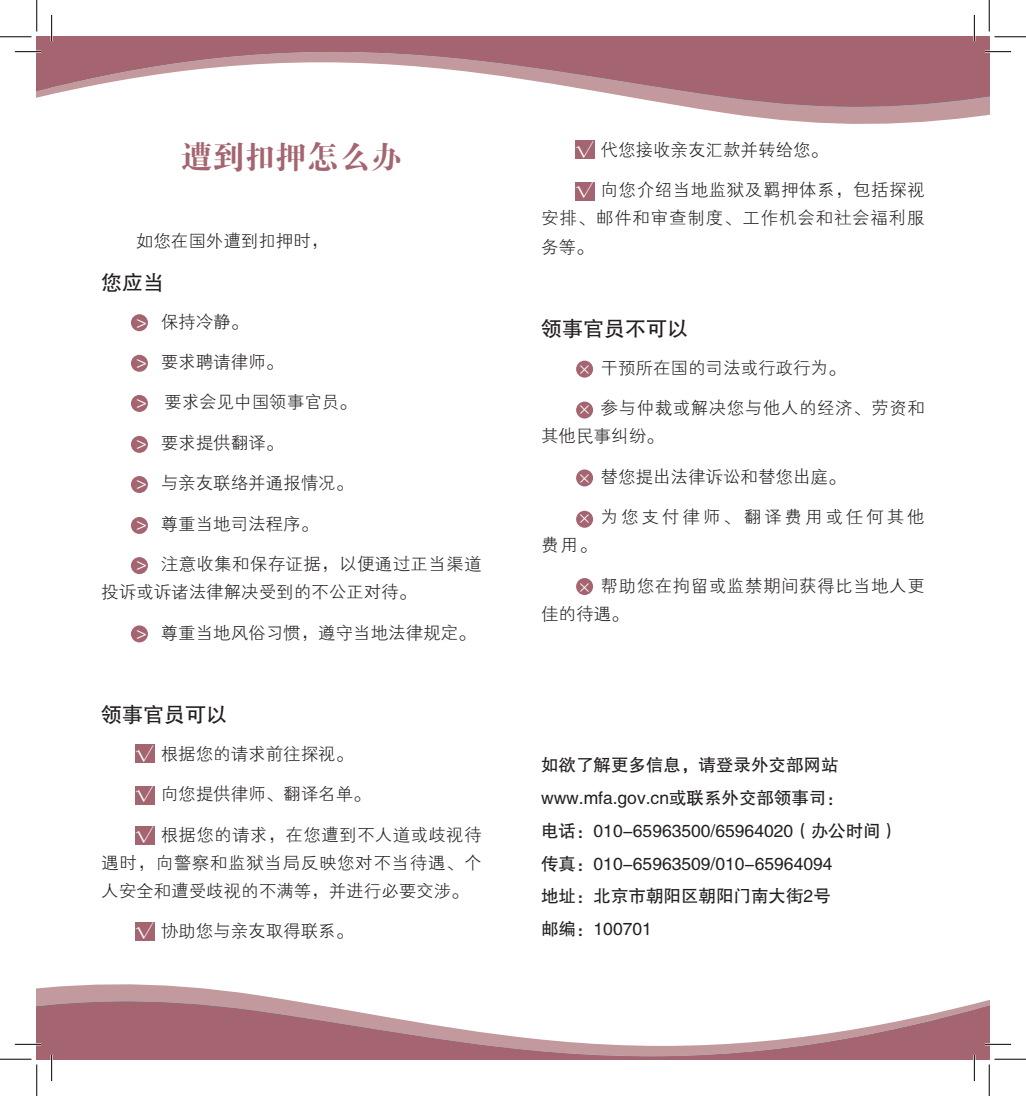
<style>
.page{position:relative;width:1026px;height:1096px;background:#fff}
.page>*{position:absolute;margin:0;border:0;box-sizing:border-box;transform-origin:0 0}
.t1{font:31.5px "FZDBSJW GB1 0";color:#a46570}
.t2{font:21px "FZHTJW GB1 0";color:#231f20}
.t3{font:17.5px/28px "FZXH1 JW GB1 0";color:#231f20;text-align:justify}
.t4{font:17.5px/32.9px "FZHTJW GB1 0";color:#231f20}
.t5{font:17.5px/28px "FZXH1 JW GB1 0";letter-spacing:.03em;color:#231f20}
.t6{font:17.5px/28px "FZXH1 JW GB1 0";letter-spacing:.17em;color:#231f20}
.s1{color:#fff}
</style>
<div class="page">
<div style="left:131px;top:314px;width:17px;height:17px;background:#a46570;border-radius:50%"></div>
<div style="left:131px;top:355px;width:17px;height:17px;background:#a46570;border-radius:50%"></div>
<div style="left:131px;top:476px;width:17px;height:17px;background:#a46570;border-radius:50%"></div>
<div style="left:131px;top:517px;width:17px;height:17px;background:#a46570;border-radius:50%"></div>
<div style="left:131px;top:557px;width:17px;height:17px;background:#a46570;border-radius:50%"></div>
<div style="left:131px;top:625px;width:17px;height:17px;background:#a46570;border-radius:50%"></div>
<div style="left:576px;top:360px;width:17px;height:17px;background:#a46570;border-radius:50%"></div>
<div style="left:576px;top:401px;width:17px;height:17px;background:#a46570;border-radius:50%"></div>
<div style="left:576px;top:469px;width:17px;height:17px;background:#a46570;border-radius:50%"></div>
<div style="left:576px;top:510px;width:17px;height:17px;background:#a46570;border-radius:50%"></div>
<div style="left:576px;top:578px;width:17px;height:17px;background:#a46570;border-radius:50%"></div>
<div style="left:135px;top:744px;width:20px;height:19px;background:#a46570"></div>
<div style="left:135px;top:785px;width:20px;height:19px;background:#a46570"></div>
<div style="left:135px;top:825px;width:20px;height:19px;background:#a46570"></div>
<svg style="left:37px;top:37px;width:952px;height:87px"></svg>
<svg style="left:37px;top:984px;width:952px;height:75px"></svg>
<div style="left:131px;top:395px;width:17px;height:17px;background:#a46570;border-radius:50%"></div>
<div style="left:131px;top:436px;width:17px;height:17px;background:#a46570;border-radius:50%"></div>
<div style="left:135px;top:922px;width:20px;height:19px;background:#a46570"></div>
<div style="left:575px;top:140px;width:20px;height:19px;background:#a46570"></div>
<div style="left:575px;top:181px;width:20px;height:19px;background:#a46570"></div>
<hr style="left:15px;top:51px;width:26px;height:2px;background:#fff">
<hr style="left:985px;top:51px;width:26px;height:2px;background:#fff">
<hr style="left:15px;top:1043px;width:26px;height:2px;background:#fff">
<hr style="left:985px;top:1043px;width:26px;height:2px;background:#fff">
<hr style="left:51px;top:15px;width:2px;height:26px;background:#fff">
<hr style="left:51px;top:1054px;width:2px;height:27px;background:#fff">
<hr style="left:973px;top:15px;width:2px;height:26px;background:#fff">
<hr style="left:973px;top:1054px;width:2px;height:27px;background:#fff">
<svg style="left:15px;top:51px;width:26px;height:1px"></svg>
<svg style="left:985px;top:51px;width:26px;height:1px"></svg>
<svg style="left:15px;top:1043px;width:26px;height:1px"></svg>
<svg style="left:985px;top:1043px;width:26px;height:1px"></svg>
<svg style="left:51px;top:15px;width:1px;height:26px"></svg>
<svg style="left:51px;top:1054px;width:1px;height:27px"></svg>
<svg style="left:974px;top:15px;width:1px;height:26px"></svg>
<svg style="left:974px;top:1054px;width:1px;height:27px"></svg>
<hr style="left:0;top:36px;width:32px;height:1px;background:#000">
<hr style="left:994px;top:36px;width:32px;height:1px;background:#000">
<hr style="left:0;top:1058px;width:32px;height:1px;background:#000">
<hr style="left:994px;top:1058px;width:32px;height:1px;background:#000">
<hr style="left:36px;top:0;width:1px;height:32px;background:#000">
<hr style="left:36px;top:1064px;width:1px;height:31px;background:#000">
<hr style="left:989px;top:0;width:1px;height:32px;background:#000">
<hr style="left:989px;top:1064px;width:1px;height:31px;background:#000">
<h1 class="t1" style="left:181px;top:140px;width:222px">遭到扣押怎么办</h1>
<p class="t3" style="left:136px;top:227px;width:194px">如您在国外遭到扣押时，</p>
<p class="t2" style="left:101px;top:271px;width:65px">您应当</p>
<p class="t3" style="left:136px;top:308px;width:114px"><span class="s1">&gt;</span> 保持冷静。</p>
<p class="t3" style="left:136px;top:348px;width:149px"><span class="s1">&gt;</span> 要求聘请律师。</p>
<p class="t3" style="left:136px;top:389px;width:222px"><span class="s1">&gt;</span> 要求会见中国领事官员。</p>
<p class="t3" style="left:136px;top:429px;width:149px"><span class="s1">&gt;</span> 要求提供翻译。</p>
<p class="t3" style="left:136px;top:469px;width:219px"><span class="s1">&gt;</span> 与亲友联络并通报情况。</p>
<p class="t3" style="left:136px;top:510px;width:184px"><span class="s1">&gt;</span> 尊重当地司法程序。</p>
<p class="t3" style="left:101px;top:550px;width:382px;text-indent:35px"><span class="s1">&gt;</span> 注意收集和保存证据，以便通过正当渠道投诉或诉诸法律解决受到的不公正对待。</p>
<p class="t3" style="left:136px;top:619px;width:341px"><span class="s1">&gt;</span> 尊重当地风俗习惯，遵守当地法律规定。</p>
<p class="t2" style="left:101px;top:703px;width:128px">领事官员可以</p>
<p class="t3" style="left:136px;top:740px;width:219px"><span class="s1">√</span> 根据您的请求前往探视。</p>
<p class="t3" style="left:136px;top:780px;width:236px"><span class="s1">√</span> 向您提供律师、翻译名单。</p>
<p class="t3" style="left:101px;top:821px;width:382px;text-indent:35px"><span class="s1">√</span> 根据您的请求，在您遭到不人道或歧视待遇时，向警察和监狱当局反映您对不当待遇、个人安全和遭受歧视的不满等，并进行必要交涉。</p>
<p class="t3" style="left:136px;top:917px;width:219px"><span class="s1">√</span> 协助您与亲友取得联系。</p>
<p class="t3" style="left:576px;top:136px;width:254px"><span class="s1">√</span> 代您接收亲友汇款并转给您。</p>
<p class="t3" style="left:541px;top:177px;width:385px;text-indent:35px"><span class="s1">√</span> 向您介绍当地监狱及羁押体系，包括探视安排、邮件和审查制度、工作机会和社会福利服务等。</p>
<p class="t2" style="left:541px;top:317px;width:148px">领事官员不可以</p>
<p class="t3" style="left:576px;top:354px;width:271px"><span class="s1">×</span> 干预所在国的司法或行政行为。</p>
<p class="t5" style="left:541px;top:394px;width:385px;text-indent:35px"><span class="s1">×</span> 参与仲裁或解决您与他人的经济、劳资和其他民事纠纷。</p>
<p class="t3" style="left:576px;top:463px;width:271px"><span class="s1">×</span> 替您提出法律诉讼和替您出庭。</p>
<p class="t6" style="left:541px;top:503px;width:385px;text-indent:35px"><span class="s1">×</span> 为您支付律师、翻译费用或任何其他费用。</p>
<p class="t5" style="left:541px;top:572px;width:385px;text-indent:35px"><span class="s1">×</span> 帮助您在拘留或监禁期间获得比当地人更佳的待遇。</p>
<p class="t4" style="left:541px;top:748px;width:359px">如欲了解更多信息，请登录外交部网站www.mfa.gov.cn或联系外交部领事司：<br>电话：010-65963500/65964020（办公时间）传真：010-65963509/010-65964094<br>地址：北京市朝阳区朝阳门南大街2号<br>邮编：100701</p>
</div>
